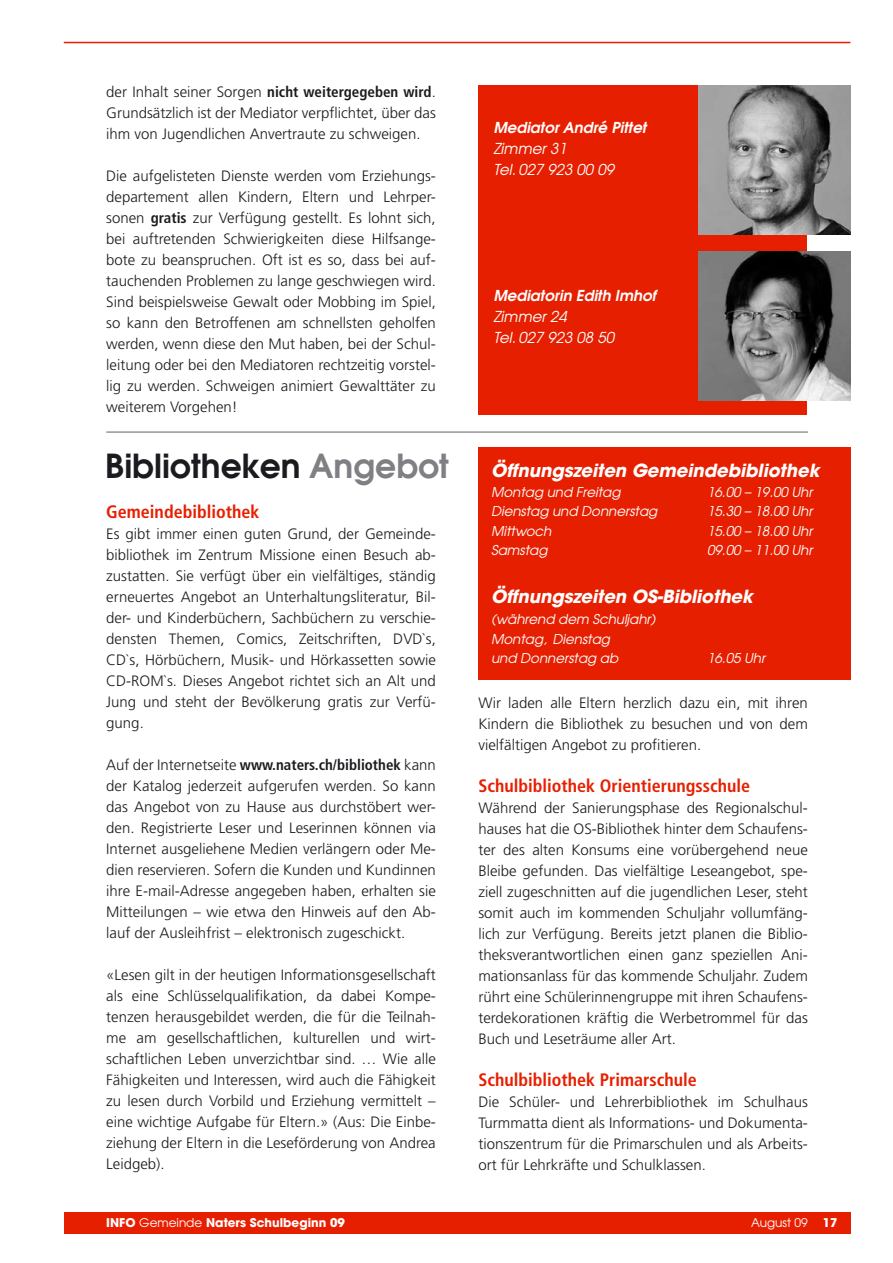
<style>
.page{position:relative;width:893px;height:1263px;background:#fff}
.page>*{position:absolute;margin:0;border:0;box-sizing:border-box;transform-origin:0 0}
.t1{font:600 33px "Avant Garde";color:#1b1b1f}
.t2{font:700 condensed 18px "Frutiger";color:#e71f01}
.t3{font:italic 700 18px "Avant Garde";letter-spacing:-.005em;color:#fff}
.t4{font:300 15px/21px "Frutiger";color:#1b1b1f;text-align:justify}
.t5{font:italic 15px/21px "Avant Garde";color:#fff}
.t6{font:italic 600 15px "Avant Garde";color:#fff}
.t7{font:italic 13.5px/19.5px "Avant Garde";letter-spacing:-.005em;color:#fff}
.t8{font:700 12px "Avant Garde";color:#fff}
.t9{font:12px "Avant Garde";color:#fff}
.s1{font-weight:700;font-stretch:condensed}
.s2{color:#807f84}
.s3{font-weight:400}
.s4{font-weight:700}
</style>
<div class="page">
<div style="left:64px;top:1212px;width:786px;height:21px;background:#e71f01"></div>
<hr style="left:64px;top:42px;width:786px;height:1px;background:#e71f01">
<div style="left:478px;top:85px;width:329px;height:329px;background:#e71f01"></div>
<img style="left:699px;top:85px;width:151px;height:149px">
<img style="left:699px;top:252px;width:151px;height:149px">
<hr style="left:106px;top:431px;width:702px;height:2px;background:#97979b">
<div style="left:478px;top:447px;width:372px;height:232px;background:#e71f01"></div>
<p class="t4" style="left:106px;top:81px;width:331px">der Inhalt seiner Sorgen <span class="s1">nicht weitergegeben wird</span>.<br>Grundsätzlich ist der Mediator verpflichtet, über das ihm von Jugendlichen Anvertraute zu schweigen.</p>
<p class="t4" style="left:106px;top:165px;width:331px">Die aufgelisteten Dienste werden vom Erziehungs&shy;departement allen Kindern, Eltern und Lehrper&shy;sonen <span class="s1">gratis</span> zur Verfügung gestellt. Es lohnt sich, bei auftretenden Schwierigkeiten diese Hilfsange&shy;bote zu beanspruchen. Oft ist es so, dass bei auf&shy;tauchenden Problemen zu lange geschwiegen wird.<br>Sind beispielsweise Gewalt oder Mobbing im Spiel, so kann den Betroffenen am schnellsten geholfen werden, wenn diese den Mut haben, bei der Schul&shy;leitung oder bei den Mediatoren rechtzeitig vorstel&shy;lig zu werden. Schweigen animiert Gewalttäter zu weiterem Vorgehen!</p>
<h1 class="t1" style="left:105px;top:444px;width:345px">Bibliotheken <span class="s2">Angebot</span></h1>
<p class="t3" style="left:491px;top:459px;width:330px">Öffnungszeiten Gemeindebibliothek</p>
<p class="t7" style="left:491px;top:482px;width:131px">Montag und Freitag</p>
<p class="t7" style="left:707px;top:482px;width:107px">16.00 – 19.00 Uhr</p>
<p class="t7" style="left:491px;top:501px;width:168px">Dienstag und Donnerstag</p>
<p class="t7" style="left:707px;top:501px;width:107px">15.30 – 18.00 Uhr</p>
<p class="t7" style="left:491px;top:521px;width:62px">Mittwoch</p>
<p class="t7" style="left:707px;top:521px;width:107px">15.00 – 18.00 Uhr</p>
<p class="t7" style="left:491px;top:540px;width:58px">Samstag</p>
<p class="t7" style="left:707px;top:540px;width:107px">09.00 – 11.00 Uhr</p>
<p class="t3" style="left:491px;top:585px;width:263px">Öffnungszeiten OS-Bibliothek</p>
<p class="t7" style="left:491px;top:609px;width:166px">(während dem Schuljahr)<br>Montag, Dienstag<br>und Donnerstag ab</p>
<p class="t6" style="left:493px;top:118px;width:155px">Mediator André Pittet</p>
<p class="t5" style="left:493px;top:138px;width:122px">Zimmer 31<br>Tel. 027 923 00 09</p>
<p class="t6" style="left:493px;top:286px;width:164px">Mediatorin Edith Imhof</p>
<p class="t5" style="left:493px;top:306px;width:122px">Zimmer 24<br>Tel. 027 923 08 50</p>
<p class="t2" style="left:106px;top:501px;width:155px">Gemeindebibliothek</p>
<p class="t4" style="left:106px;top:523px;width:331px">Es gibt immer einen guten Grund, der Gemeinde&shy;bibliothek im Zentrum Missione einen Besuch ab&shy;zustatten. Sie verfügt über ein vielfältiges, ständig erneuertes Angebot an Unterhaltungsliteratur, Bil&shy;der- und Kinderbüchern, Sachbüchern zu verschie&shy;densten Themen, Comics, Zeitschriften, DVD`s, CD`s, Hörbüchern, Musik- und Hörkassetten sowie CD-ROM`s. Dieses Angebot richtet sich an Alt und Jung und steht der Bevölkerung gratis zur Verfü&shy;gung.</p>
<p class="t4" style="left:106px;top:754px;width:331px">Auf der Internetseite <span class="s1">www.naters.ch/bibliothek</span> kann der Katalog jederzeit aufgerufen werden. So kann das Angebot von zu Hause aus durchstöbert wer&shy;den. Registrierte Leser und Leserinnen können via Internet ausgeliehene Medien verlängern oder Me&shy;dien reservieren. Sofern die Kunden und Kundinnen ihre E-mail-Adresse angegeben haben, erhalten sie Mitteilungen – wie etwa den Hinweis auf den Ab&shy;lauf der Ausleihfrist – elektronisch zugeschickt.</p>
<p class="t4" style="left:106px;top:964px;width:331px">«Lesen gilt in der heutigen Informationsgesellschaft als eine Schlüsselqualifikation, da dabei Kompe&shy;tenzen herausgebildet werden, die für die Teilnah&shy;me am gesellschaftlichen, kulturellen und wirt&shy;schaftlichen Leben unverzichtbar sind. … Wie alle Fähigkeiten und Interessen, wird auch die Fähigkeit zu lesen durch Vorbild und Erziehung vermittelt – eine wichtige Aufgabe für Eltern.» (Aus: Die Einbe&shy;ziehung der Eltern in die Leseförderung von Andrea Leidgeb).</p>
<p class="t7" style="left:707px;top:648px;width:59px">16.05 Uhr</p>
<p class="t4" style="left:478px;top:692px;width:331px">Wir laden alle Eltern herzlich dazu ein, mit ihren Kindern die Bibliothek zu besuchen und von dem vielfältigen Angebot zu profitieren.</p>
<p class="t2" style="left:478px;top:775px;width:273px">Schulbibliothek Orientierungsschule</p>
<p class="t4" style="left:478px;top:797px;width:331px">Während der Sanierungsphase des Regionalschul&shy;hauses hat die OS-Bibliothek hinter dem Schaufens&shy;ter des alten Konsums eine vorübergehend neue Bleibe gefunden. Das vielfältige Leseangebot, spe&shy;ziell zugeschnitten auf die jugendlichen Leser, steht somit auch im kommenden Schuljahr vollumfäng&shy;lich zur Verfügung. Bereits jetzt planen die Biblio&shy;theksverantwortlichen einen ganz speziellen Ani&shy;mationsanlass für das kommende Schuljahr. Zudem rührt eine Schülerinnengruppe mit ihren Schaufens&shy;terdekorationen kräftig die Werbetrommel für das Buch und Leseträume aller Art.</p>
<p class="t2" style="left:478px;top:1069px;width:220px">Schulbibliothek Primarschule</p>
<p class="t4" style="left:478px;top:1091px;width:331px">Die Schüler- und Lehrerbibliothek im Schulhaus Turmmatta dient als Informations- und Dokumenta&shy;tionszentrum für die Primarschulen und als Arbeits&shy;ort für Lehrkräfte und Schulklassen.</p>
<p class="t8" style="left:106px;top:1215px;width:240px">INFO <span class="s3">Gemeinde</span> Naters Schulbeginn 09</p>
<p class="t9" style="left:751px;top:1215px;width:88px">August 09 <span class="s4">17</span></p>
</div>
